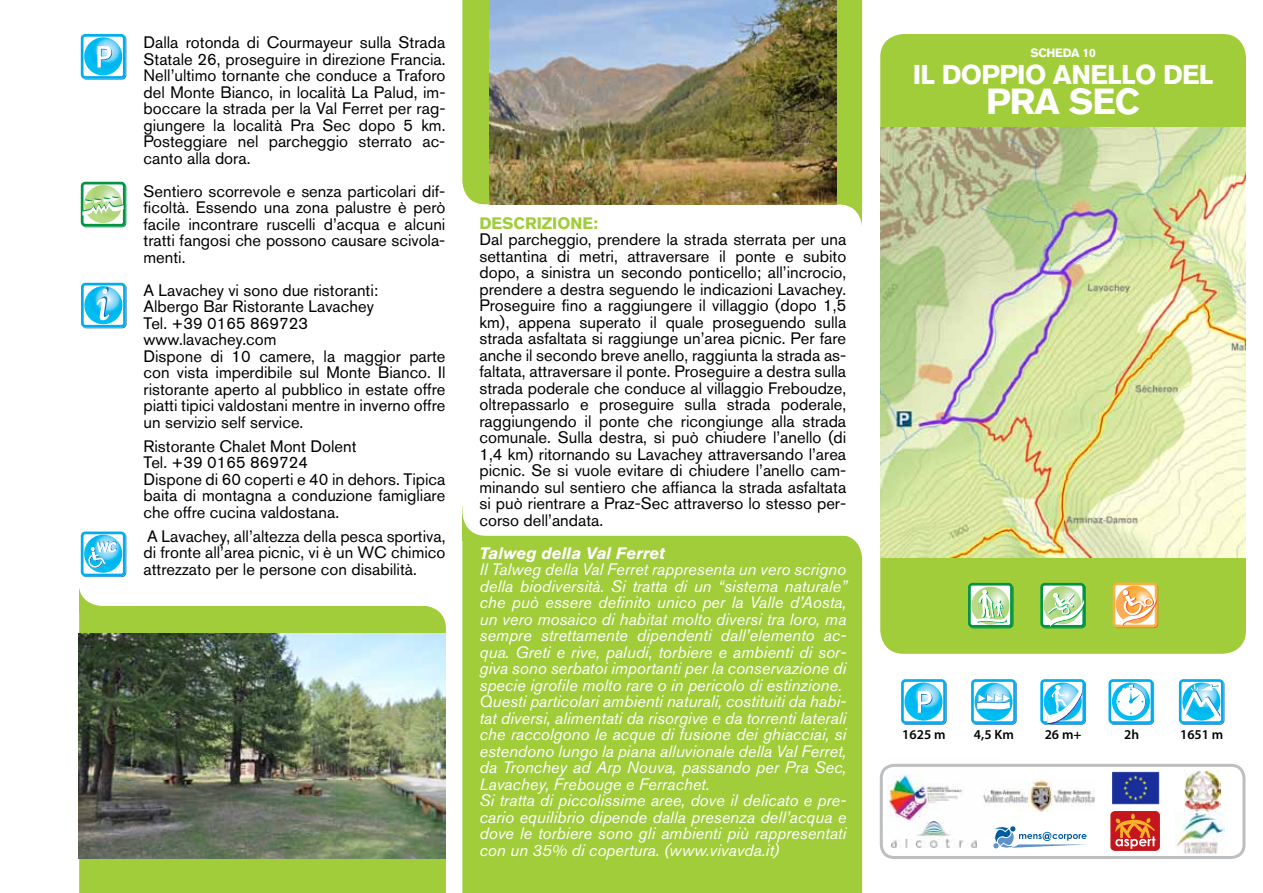
<style>
.page{position:relative;width:1263px;height:893px;background:#fff}
.page>*{position:absolute;margin:0;border:0;box-sizing:border-box;transform-origin:0 0}
.t1{font:700 36px "Akzidenz Grotesk BQ";letter-spacing:-.025em;color:#fff}
.t2{font:700 27px "Akzidenz Grotesk BQ";letter-spacing:-.025em;color:#fff}
.t3{font:16.5px/16.5px "Akzidenz Grotesk BQ";color:#000;text-align:justify}
.t4{font:italic 16.5px/16.5px "Akzidenz Grotesk BQ";color:#fff}
.t5{font:italic 700 16.5px "Akzidenz Grotesk BQ";color:#fff}
.t6{font:700 16.5px "Akzidenz Grotesk BQ";color:#a1cd3a}
.t7{font:600 13.5px "Myriad Pro";color:#000}
.t8{font:700 12px "Akzidenz Grotesk BQ";letter-spacing:-.025em;color:#fff}
</style>
<div class="page">
<div style="left:880px;top:34px;width:366px;height:620px;background:#a1cd3a;border-radius:23px"></div>
<div style="left:462px;top:536px;width:400px;height:357px;background:#a1cd3a"></div>
<svg style="left:462px;top:536px;width:46px;height:4px"></svg>
<div style="left:462px;top:0;width:400px;height:205px;background:#a1cd3a"></div>
<svg style="left:838px;top:160px;width:24px;height:45px"></svg>
<svg style="left:462px;top:205px;width:400px;height:331px"></svg>
<div style="left:79px;top:606px;width:367px;height:287px;background:#a1cd3a"></div>
<img style="left:79px;top:634px;width:367px;height:225px">
<img style="left:489px;top:0;width:347px;height:205px">
<img style="left:887px;top:763px;width:113px;height:58px">
<img style="left:891px;top:821px;width:85px;height:26px">
<img style="left:1184px;top:771px;width:36px;height:40px">
<img style="left:1112px;top:772px;width:47px;height:32px">
<div style="left:1110px;top:811px;width:50px;height:40px;background:#c4161c;border-radius:5px"></div>
<svg style="left:1115px;top:814px;width:40px;height:35px"></svg>
<div style="left:880px;top:764px;width:365px;height:95px;border:3px solid #bcbec0;border-radius:13px"></div>
<svg style="left:993px;top:826px;width:94px;height:23px"></svg>
<img style="left:983px;top:780px;width:112px;height:31px">
<img style="left:1175px;top:813px;width:50px;height:40px">
<svg style="left:81px;top:34px;width:45px;height:46px"></svg>
<svg style="left:1108px;top:679px;width:46px;height:46px"></svg>
<svg style="left:81px;top:283px;width:46px;height:45px"></svg>
<svg style="left:901px;top:679px;width:46px;height:46px"></svg>
<svg style="left:971px;top:679px;width:46px;height:46px"></svg>
<svg style="left:1040px;top:679px;width:46px;height:46px"></svg>
<svg style="left:1179px;top:679px;width:45px;height:46px"></svg>
<svg style="left:81px;top:182px;width:45px;height:45px"></svg>
<svg style="left:79px;top:531px;width:57px;height:81px"></svg>
<svg style="left:1040px;top:583px;width:46px;height:46px;background:#9ed49f"></svg>
<svg style="left:968px;top:583px;width:45px;height:45px;background:#a0d5a3"></svg>
<svg style="left:1113px;top:583px;width:45px;height:45px;background:#f9c689"></svg>
<img style="left:880px;top:128px;width:366px;height:429px">
<p class="t3" style="left:144px;top:34px;width:303px">Dalla rotonda di Courmayeur sulla Strada Statale 26, proseguire in direzione Francia.<br>Nell’ultimo tornante che conduce a Traforo del Monte Bianco, in località La Palud, im&shy;boccare la strada per la Val Ferret per rag&shy;giungere la località Pra Sec dopo 5 km.<br>Posteggiare nel parcheggio sterrato ac&shy;canto alla dora.</p>
<p class="t3" style="left:144px;top:183px;width:303px">Sentiero scorrevole e senza particolari dif&shy;ficoltà. Essendo una zona palustre è però facile incontrare ruscelli d’acqua e alcuni tratti fangosi che possono causare scivola&shy;menti.</p>
<p class="t3" style="left:144px;top:282px;width:303px;text-align:left">A Lavachey vi sono due ristoranti:<br>Albergo Bar Ristorante Lavachey<br>Tel. +39 0165 869723<br>www.lavachey.com<br>Dispone di 10 camere, la maggior parte con vista imperdibile sul Monte Bianco. Il ristorante aperto al pubblico in estate offre piatti tipici valdostani mentre in inverno offre un servizio self service.</p>
<p class="t3" style="left:144px;top:438px;width:303px;text-align:left">Ristorante Chalet Mont Dolent<br>Tel. +39 0165 869724<br>Dispone di 60 coperti e 40 in dehors. Tipica baita di montagna a conduzione famigliare che offre cucina valdostana.</p>
<p class="t3" style="left:144px;top:528px;width:303px">A Lavachey, all’altezza della pesca sportiva, di fronte all’area picnic, vi è un WC chimico attrezzato per le persone con disabilità.</p>
<p class="t6" style="left:479px;top:213px;width:120px">DESCRIZIONE:</p>
<p class="t3" style="left:479px;top:231px;width:368px">Dal parcheggio, prendere la strada sterrata per una settantina di metri, attraversare il ponte e subito dopo, a sinistra un secondo ponticello; all’incrocio, prendere a destra seguendo le indicazioni Lavachey.<br>Proseguire fino a raggiungere il villaggio (dopo 1,5 km), appena superato il quale proseguendo sulla strada asfaltata si raggiunge un’area picnic. Per fare anche il secondo breve anello, raggiunta la strada as&shy;faltata, attraversare il ponte. Proseguire a destra sulla strada poderale che conduce al villaggio Freboudze, oltrepassarlo e proseguire sulla strada poderale, raggiungendo il ponte che ricongiunge alla strada comunale. Sulla destra, si può chiudere l’anello (di 1,4 km) ritornando su Lavachey attraversando l’area picnic. Se si vuole evitare di chiudere l’anello cam&shy;minando sul sentiero che affianca la strada asfaltata si può rientrare a Praz-Sec attraverso lo stesso per&shy;corso dell’andata.</p>
<p class="t5" style="left:479px;top:543px;width:187px">Talweg della Val Ferret</p>
<p class="t4" style="left:479px;top:561px;width:369px">Il Talweg della Val Ferret rappresenta un vero scrigno della biodiversità. Si tratta di un “sistema naturale” che può essere definito unico per la Valle d’Aosta, un vero mosaico di habitat molto diversi tra loro, ma sempre strettamente dipendenti dall’elemento ac&shy;qua. Greti e rive, paludi, torbiere e ambienti di sor&shy;giva sono serbatoi importanti per la conservazione di specie igrofile molto rare o in pericolo di estinzione.<br>Questi particolari ambienti naturali, costituiti da habi&shy;tat diversi, alimentati da risorgive e da torrenti laterali che raccolgono le acque di fusione dei ghiacciai, si estendono lungo la piana alluvionale della Val Ferret, da Tronchey ad Arp Nouva, passando per Pra Sec, Lavachey, Frebouge e Ferrachet.<br>Si tratta di piccolissime aree, dove il delicato e pre&shy;cario equilibrio dipende dalla presenza dell’acqua e dove le torbiere sono gli ambienti più rappresentati con un 35% di copertura. (www.vivavda.it)</p>
<p class="t8" style="left:1030px;top:45px;width:67px">SCHEDA 10</p>
<h2 class="t2" style="left:913px;top:58px;width:302px">IL DOPPIO ANELLO DEL</h2>
<h1 class="t1" style="left:986px;top:80px;width:156px">PRA SEC</h1>
<p class="t7" style="left:902px;top:725px;width:45px">1625 m</p>
<p class="t7" style="left:974px;top:725px;width:41px">4,5 Km</p>
<p class="t7" style="left:1045px;top:725px;width:38px">26 m+</p>
<p class="t7" style="left:1124px;top:725px;width:16px">2h</p>
<p class="t7" style="left:1180px;top:725px;width:45px">1651 m</p>
</div>
